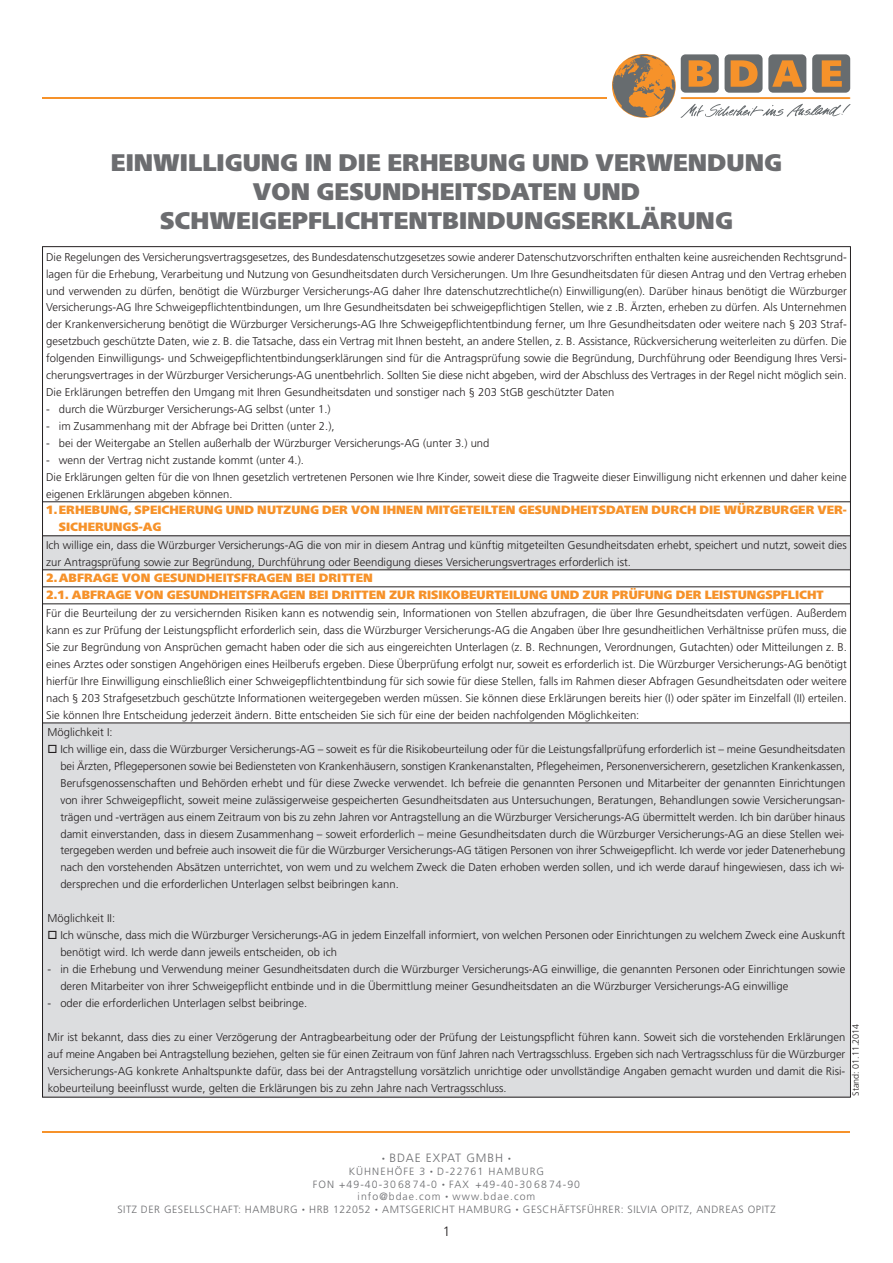
<style>
.page{position:relative;width:893px;height:1263px;background:#fff}
.page>*{position:absolute;margin:0;border:0;box-sizing:border-box;transform-origin:0 0}
.t1{font:24px/28.8px "Frutiger Neue LT Pro X Black";color:#6c6d70;text-align:center}
.t2{font:300 13.5px "Frutiger";color:#231f20}
.t3{font:12px/17px "Frutiger Neue LT Pro X Black";color:#f6922a}
.t4{font:300 12px "Frutiger";letter-spacing:.075em;color:#6c6d70}
.t5{font:300 11.25px/17px "Frutiger";color:#231f20}
.t6{font:300 10.5px/12.6px "Frutiger";letter-spacing:.05em;color:#6c6d70}
.t7{font:300 10.5px/12.6px "Frutiger";letter-spacing:.1em;color:#6c6d70}
.t8{font:300 9px "Frutiger";color:#231f20}
.t9{font:3.6px "Wingdings";color:#6c6d70}
</style>
<div class="page">
<div style="left:43px;top:536px;width:807px;height:34px;background:#dcdddf"></div>
<div style="left:43px;top:723px;width:807px;height:374px;background:#dcdddf"></div>
<svg style="left:613px;top:54px;width:237px;height:64px"></svg>
<hr style="left:43px;top:97px;width:564px;height:2px;background:#f6922a">
<hr style="left:43px;top:1131px;width:807px;height:2px;background:#f6922a">
<hr style="left:42px;top:1097px;width:809px;height:1px;background:#231f20">
<hr style="left:850px;top:247px;width:1px;height:850px;background:#231f20">
<hr style="left:42px;top:247px;width:1px;height:850px;background:#231f20">
<hr style="left:42px;top:246px;width:809px;height:1px;background:#231f20">
<hr style="left:43px;top:535px;width:807px;height:1px;background:#231f20">
<hr style="left:43px;top:603px;width:807px;height:1px;background:#231f20">
<hr style="left:43px;top:586px;width:807px;height:1px;background:#231f20">
<hr style="left:43px;top:569px;width:807px;height:1px;background:#231f20">
<hr style="left:43px;top:722px;width:807px;height:1px;background:#231f20">
<hr style="left:43px;top:501px;width:807px;height:1px;background:#231f20">
<h1 class="t1" style="left:111px;top:151px;width:672px">EINWILLIGUNG IN DIE ERHEBUNG UND VERWENDUNG<br>VON GESUNDHEITSDATEN UND<br>SCHWEIGEPFLICHTENTBINDUNGSERKLÄRUNG</h1>
<p class="t5" style="left:46px;top:248px;width:802px;text-align:justify">Die Regelungen des Versicherungsvertragsgesetzes, des Bundesdatenschutzgesetzes sowie anderer Datenschutzvorschriften enthalten keine ausreichenden Rechtsgrund&shy;lagen für die Erhebung, Verarbeitung und Nutzung von Gesundheitsdaten durch Versicherungen. Um Ihre Gesundheitsdaten für diesen Antrag und den Vertrag erheben und verwenden zu dürfen, benötigt die Würzburger Versicherungs-AG daher Ihre datenschutzrechtliche(n) Einwilligung(en). Darüber hinaus benötigt die Würzburger Versicherungs-AG Ihre Schweigepflichtentbindungen, um Ihre Gesundheitsdaten bei schweigepflichtigen Stellen, wie z .B. Ärzten, erheben zu dürfen. Als Unternehmen der Krankenversicherung benötigt die Würzburger Versicherungs-AG Ihre Schweigepflichtentbindung ferner, um Ihre Gesundheitsdaten oder weitere nach § 203 Straf&shy;gesetzbuch geschützte Daten, wie z. B. die Tatsache, dass ein Vertrag mit Ihnen besteht, an andere Stellen, z. B. Assistance, Rückversicherung weiterleiten zu dürfen. Die folgenden Einwilligungs- und Schweigepflichtentbindungserklärungen sind für die Antragsprüfung sowie die Begründung, Durchführung oder Beendigung Ihres Versi&shy;cherungsvertrages in der Würzburger Versicherungs-AG unentbehrlich. Sollten Sie diese nicht abgeben, wird der Abschluss des Vertrages in der Regel nicht möglich sein.<br>Die Erklärungen betreffen den Umgang mit Ihren Gesundheitsdaten und sonstiger nach § 203 StGB geschützter Daten</p>
<p class="t5" style="left:46px;top:401px;width:286px">- durch die Würzburger Versicherungs-AG selbst (unter 1.)</p>
<p class="t5" style="left:46px;top:418px;width:290px">- im Zusammenhang mit der Abfrage bei Dritten (unter 2.),</p>
<p class="t5" style="left:46px;top:435px;width:445px">- bei der Weitergabe an Stellen außerhalb der Würzburger Versicherungs-AG (unter 3.) und</p>
<p class="t5" style="left:46px;top:452px;width:802px">- wenn der Vertrag nicht zustande kommt (unter 4.).<br>Die Erklärungen gelten für die von Ihnen gesetzlich vertretenen Personen wie Ihre Kinder, soweit diese die Tragweite dieser Einwilligung nicht erkennen und daher keine eigenen Erklärungen abgeben können.</p>
<p class="t3" style="left:59px;top:503px;width:789px;text-indent:-13px">1.ERHEBUNG, SPEICHERUNG UND NUTZUNG DER VON IHNEN MITGETEILTEN GESUNDHEITSDATEN DURCH DIE WÜRZBURGER VER-<br>SICHERUNGS-AG</p>
<p class="t5" style="left:46px;top:537px;width:802px">Ich willige ein, dass die Würzburger Versicherungs-AG die von mir in diesem Antrag und künftig mitgeteilten Gesundheitsdaten erhebt, speichert und nutzt, soweit dies zur Antragsprüfung sowie zur Begründung, Durchführung oder Beendigung dieses Versicherungsvertrages erforderlich ist.</p>
<p class="t3" style="left:46px;top:571px;width:328px">2.ABFRAGE VON GESUNDHEITSFRAGEN BEI DRITTEN</p>
<p class="t5" style="left:46px;top:605px;width:802px;text-align:justify">Für die Beurteilung der zu versichernden Risiken kann es notwendig sein, Informationen von Stellen abzufragen, die über Ihre Gesundheitsdaten verfügen. Außerdem kann es zur Prüfung der Leistungspflicht erforderlich sein, dass die Würzburger Versicherungs-AG die Angaben über Ihre gesundheitlichen Verhältnisse prüfen muss, die Sie zur Begründung von Ansprüchen gemacht haben oder die sich aus eingereichten Unterlagen (z. B. Rechnungen, Verordnungen, Gutachten) oder Mitteilungen z. B. eines Arztes oder sonstigen Angehörigen eines Heilberufs ergeben. Diese Überprüfung erfolgt nur, soweit es erforderlich ist. Die Würzburger Versicherungs-AG benötigt hierfür Ihre Einwilligung einschließlich einer Schweigepflichtentbindung für sich sowie für diese Stellen, falls im Rahmen dieser Abfragen Gesundheitsdaten oder weitere nach § 203 Strafgesetzbuch geschützte Informationen weitergegeben werden müssen. Sie können diese Erklärungen bereits hier (I) oder später im Einzelfall (II) erteilen.<br>Sie können Ihre Entscheidung jederzeit ändern. Bitte entscheiden Sie sich für eine der beiden nachfolgenden Möglichkeiten:</p>
<p class="t3" style="left:46px;top:588px;width:779px">2.1. ABFRAGE VON GESUNDHEITSFRAGEN BEI DRITTEN ZUR RISIKOBEURTEILUNG UND ZUR PRÜFUNG DER LEISTUNGSPFLICHT</p>
<p class="t5" style="left:48px;top:724px;width:67px">Möglichkeit I:</p>
<p class="t5" style="left:60px;top:740px;width:786px;text-align:justify;text-indent:-13px">□ Ich willige ein, dass die Würzburger Versicherungs-AG – soweit es für die Risikobeurteilung oder für die Leistungsfallprüfung erforderlich ist – meine Gesundheitsdaten bei Ärzten, Pflegepersonen sowie bei Bediensteten von Krankenhäusern, sonstigen Krankenanstalten, Pflegeheimen, Personenversicherern, gesetzlichen Krankenkassen, Berufsgenossenschaften und Behörden erhebt und für diese Zwecke verwendet. Ich befreie die genannten Personen und Mitarbeiter der genannten Einrichtungen von ihrer Schweigepflicht, soweit meine zulässigerweise gespeicherten Gesundheitsdaten aus Untersuchungen, Beratungen, Behandlungen sowie Versicherungsan&shy;trägen und -verträgen aus einem Zeitraum von bis zu zehn Jahren vor Antragstellung an die Würzburger Versicherungs-AG übermittelt werden. Ich bin darüber hinaus damit einverstanden, dass in diesem Zusammenhang – soweit erforderlich – meine Gesundheitsdaten durch die Würzburger Versicherungs-AG an diese Stellen wei&shy;tergegeben werden und befreie auch insoweit die für die Würzburger Versicherungs-AG tätigen Personen von ihrer Schweigepflicht. Ich werde vor jeder Datenerhebung nach den vorstehenden Absätzen unterrichtet, von wem und zu welchem Zweck die Daten erhoben werden sollen, und ich werde darauf hingewiesen, dass ich wi&shy;dersprechen und die erforderlichen Unterlagen selbst beibringen kann.</p>
<p class="t5" style="left:48px;top:910px;width:69px">Möglichkeit II:</p>
<p class="t5" style="left:60px;top:927px;width:786px;text-indent:-13px">□ Ich wünsche, dass mich die Würzburger Versicherungs-AG in jedem Einzelfall informiert, von welchen Personen oder Einrichtungen zu welchem Zweck eine Auskunft benötigt wird. Ich werde dann jeweils entscheiden, ob ich</p>
<p class="t5" style="left:60px;top:961px;width:786px;text-indent:-13px">- in die Erhebung und Verwendung meiner Gesundheitsdaten durch die Würzburger Versicherungs-AG einwillige, die genannten Personen oder Einrichtungen sowie deren Mitarbeiter von ihrer Schweigepflicht entbinde und in die Übermittlung meiner Gesundheitsdaten an die Würzburger Versicherungs-AG einwillige</p>
<p class="t5" style="left:48px;top:995px;width:261px">- oder die erforderlichen Unterlagen selbst beibringe.</p>
<p class="t5" style="left:48px;top:1029px;width:799px;text-align:justify">Mir ist bekannt, dass dies zu einer Verzögerung der Antragbearbeitung oder der Prüfung der Leistungspflicht führen kann. Soweit sich die vorstehenden Erklärungen auf meine Angaben bei Antragstellung beziehen, gelten sie für einen Zeitraum von fünf Jahren nach Vertragsschluss. Ergeben sich nach Vertragsschluss für die Würzburger Versicherungs-AG konkrete Anhaltspunkte dafür, dass bei der Antragstellung vorsätzlich unrichtige oder unvollständige Angaben gemacht wurden und damit die Risi&shy;kobeurteilung beeinflusst wurde, gelten die Erklärungen bis zu zehn Jahre nach Vertragsschluss.</p>
<p class="t8" style="left:850px;top:1096px;width:74px;rotate:-90deg">Stand: 01.11.2014</p>
<p class="t4" style="left:382px;top:1150px;width:122px">● BDAE EXPAT GMBH</p>
<p class="t9" style="left:508px;top:1156px;width:4px">●</p>
<p class="t7" style="left:349px;top:1165px;width:78px">KÜHNEHÖFE 3</p>
<p class="t7" style="left:313px;top:1165px;width:233px;text-indent:117px">● D-22761 HAMBURG<br>FON +49-40-306874-0</p>
<p class="t7" style="left:442px;top:1178px;width:139px">● FAX +49-40-306874-90</p>
<p class="t7" style="left:358px;top:1190px;width:84px">info@bdae.com</p>
<p class="t6" style="left:117px;top:1190px;width:660px;text-indent:328px">● www.bdae.com<br>SITZ DER GESELLSCHAFT: HAMBURG ● HRB 122052 ● AMTSGERICHT HAMBURG ● GESCHÄFTSFÜHRER: SILVIA OPITZ, ANDREAS OPITZ</p>
<p class="t2" style="left:443px;top:1224px;width:9px">1</p>
</div>
